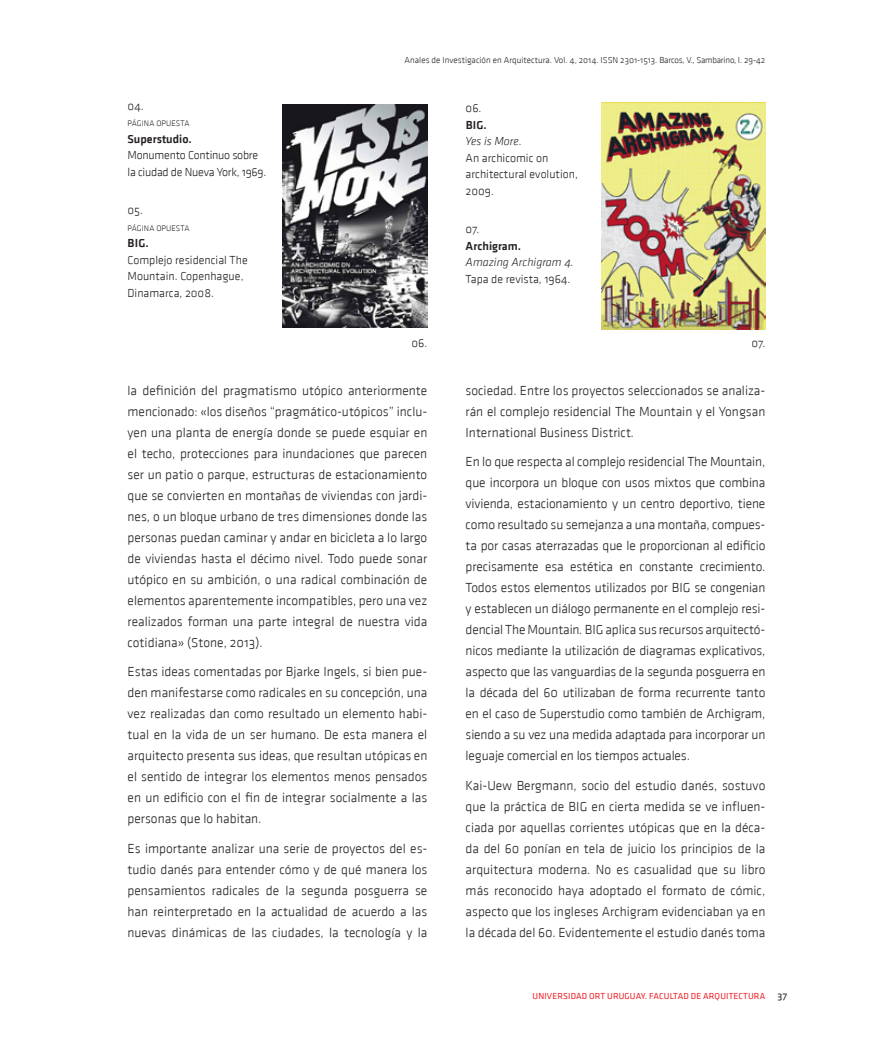
<style>
.page{position:relative;width:893px;height:1063px;background:#fff}
.page>*{position:absolute;margin:0;border:0;box-sizing:border-box;transform-origin:0 0}
.t1{font:13.5px/21px "Klavika Light OSF";color:#231f20;text-align:justify}
.t2{font:12px/16.5px "Klavika Light OSF";color:#231f20}
.t3{font:12px/16.5px "Klavika Light OSF";letter-spacing:-.02em;color:#231f20}
.t4{font:12px "Klavika Medium OSF";color:#231f20}
.t5{font:12px "Klavika Light Italic OSF";color:#231f20}
.t6{font:9px "Klavika Light OSF";color:#231f20}
.t7{font:9px "Klavika Regular OSF";letter-spacing:.015em;color:#ee1d23}
.t8{font:8.25px "Klavika Light OSF";letter-spacing:.015em;color:#231f20}
.s1{font-family:"Klavika Light Italic OSF"}
.s2{font-size:10.5px;color:#231f20}
</style>
<div class="page">
<img style="left:282px;top:104px;width:145px;height:224px">
<img style="left:602px;top:102px;width:163px;height:228px">
<p class="t2" style="left:128px;top:98px;width:18px">04.</p>
<p class="t8" style="left:128px;top:119px;width:59px">página opu esta</p>
<p class="t4" style="left:128px;top:133px;width:66px">Superstudio.</p>
<p class="t3" style="left:128px;top:147px;width:140px">Monumento Continuo sobre la ciudad de Nueva York, 1969.</p>
<p class="t2" style="left:128px;top:202px;width:17px">05.</p>
<p class="t8" style="left:128px;top:224px;width:59px">página opu esta</p>
<p class="t4" style="left:128px;top:237px;width:23px">Big.</p>
<p class="t2" style="left:128px;top:252px;width:122px">Complejo residencial The<br>Mountain. Copenhague,<br>Dinamarca, 2008.</p>
<p class="t6" style="left:405px;top:55px;width:362px">Anales de Investigación en Arquitectura. Vol. 4, 2014. ISSN 2301-1513. Barcos, V., Sambarino, I. 29-42</p>
<p class="t2" style="left:466px;top:100px;width:17px">06.</p>
<p class="t4" style="left:466px;top:118px;width:23px">Big.</p>
<p class="t5" style="left:466px;top:135px;width:58px">Yes is More.</p>
<p class="t2" style="left:466px;top:149px;width:114px">An archicomic on architectural evolution,<br>2009.</p>
<p class="t2" style="left:466px;top:221px;width:15px">07.</p>
<p class="t4" style="left:466px;top:239px;width:57px">Archigram.</p>
<p class="t5" style="left:466px;top:256px;width:110px">Amazing Archigram 4.</p>
<p class="t2" style="left:466px;top:270px;width:106px">Tapa de revista, 1964.</p>
<p class="t2" style="left:411px;top:335px;width:17px">06.</p>
<p class="t2" style="left:751px;top:335px;width:15px">07.</p>
<p class="t1" style="left:128px;top:380px;width:301px">la definición del pragmatismo utópico anteriormente mencionado: «los diseños “pragmático-utópicos” inclu&shy;yen una planta de energía donde se puede esquiar en el techo, protecciones para inundaciones que parecen ser un patio o parque, estructuras de estacionamiento que se convierten en montañas de viviendas con jardi&shy;nes, o un bloque urbano de tres dimensiones donde las personas puedan caminar y andar en bicicleta a lo largo de viviendas hasta el décimo nivel. Todo puede sonar utópico en su ambición, o una radical combinación de elementos aparentemente incompatibles, pero una vez realizados forman una parte integral de nuestra vida cotidiana» (Stone, 2013).</p>
<p class="t1" style="left:128px;top:661px;width:301px">Estas ideas comentadas por Bjarke Ingels, si bien pue&shy;den manifestarse como radicales en su concepción, una vez realizadas dan como resultado un elemento habi&shy;tual en la vida de un ser humano. De esta manera el arquitecto presenta sus ideas, que resultan utópicas en el sentido de integrar los elementos menos pensados en un edificio con el fin de integrar socialmente a las personas que lo habitan.</p>
<p class="t1" style="left:128px;top:838px;width:301px">Es importante analizar una serie de proyectos del es&shy;tudio danés para entender cómo y de qué manera los pensamientos radicales de la segunda posguerra se han reinterpretado en la actualidad de acuerdo a las nuevas dinámicas de las ciudades, la tecnología y la</p>
<p class="t1" style="left:466px;top:380px;width:301px">sociedad. Entre los proyectos seleccionados se analiza&shy;rán el complejo residencial The Mountain y el Yongsan International Business District<span class="s1">.</span></p>
<p class="t1" style="left:466px;top:451px;width:301px">En lo que respecta al complejo residencial The Mountain, que incorpora un bloque con usos mixtos que combina vivienda, estacionamiento y un centro deportivo, tiene como resultado su semejanza a una montaña, compues&shy;ta por casas aterrazadas que le proporcionan al edificio precisamente esa estética en constante crecimiento.<br>Todos estos elementos utilizados por Big se congenian y establecen un diálogo permanente en el complejo resi&shy;dencial The Mountain<span class="s1">.</span> Big aplica sus recursos arquitectó&shy;nicos mediante la utilización de diagramas explicativos, aspecto que las vanguardias de la segunda posguerra en la década del 60 utilizaban de forma recurrente tanto en el caso de Superstudio como también de Archigram, siendo a su vez una medida adaptada para incorporar un leguaje comercial en los tiempos actuales.</p>
<p class="t1" style="left:466px;top:775px;width:301px">Kai-Uew Bergmann, socio del estudio danés, sostuvo que la práctica de Big en cierta medida se ve influen&shy;ciada por aquellas corrientes utópicas que en la déca&shy;da del 60 ponían en tela de juicio los principios de la arquitectura moderna. No es casualidad que su libro más reconocido haya adoptado el formato de cómic, aspecto que los ingleses Archigram evidenciaban ya en la década del 60. Evidentemente el estudio danés toma</p>
<p class="t7" style="left:533px;top:992px;width:256px">UNIVERSIDAD ORT URU GUAY. FACU LTAD DE ARQU ITECTU RA <span class="s2">37</span></p>
</div>
